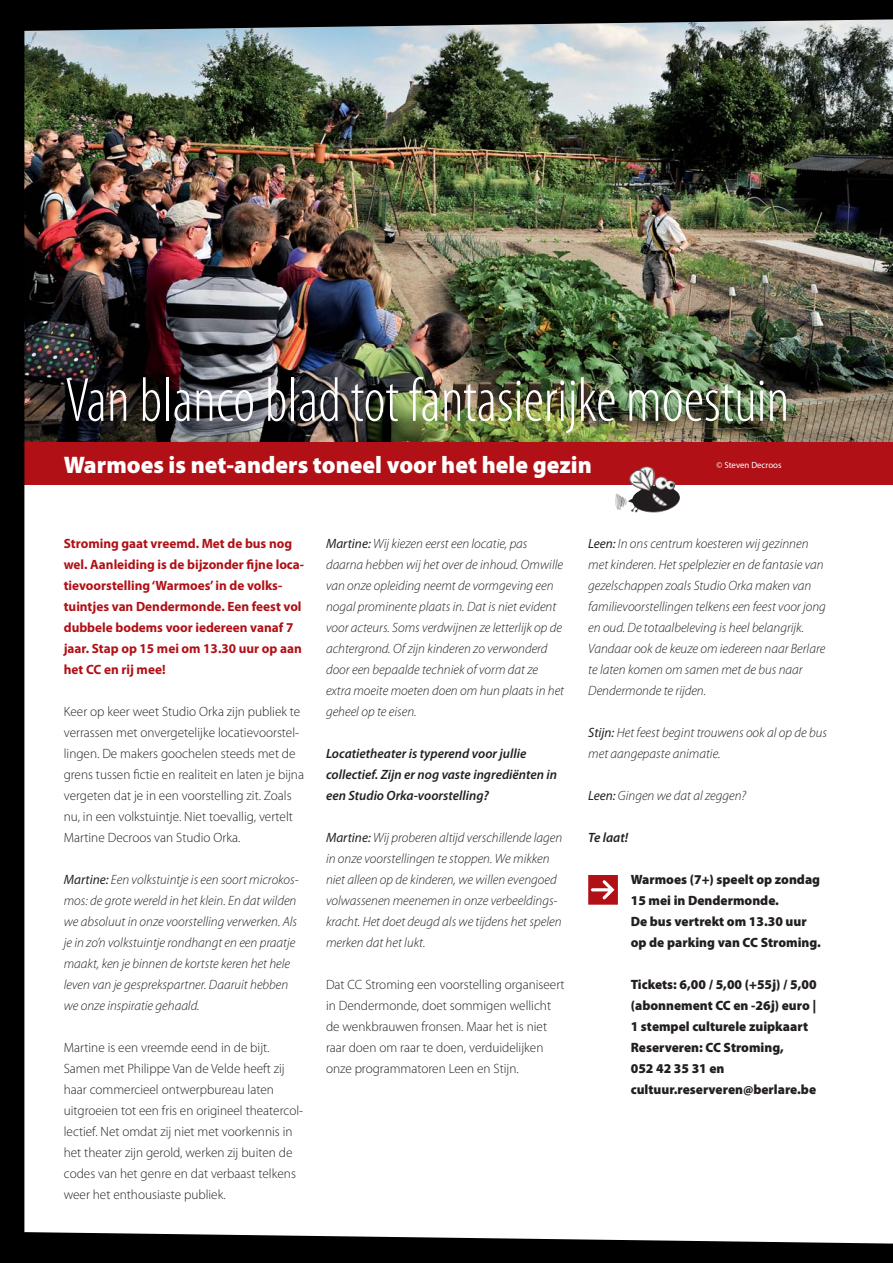
<style>
.page{position:relative;width:893px;height:1263px;background:#fff}
.page>*{position:absolute;margin:0;border:0;box-sizing:border-box;transform-origin:0 0}
.t1{font:300 condensed 63px "Myriad Pro";color:#fff}
.t2{font:900 24px "Myriad Pro";color:#fff}
.t3{font:italic 300 13.5px/21px "Myriad Pro";color:#231f20}
.t4{font:300 13.5px/21px "Myriad Pro";color:#231f20}
.t5{font:900 13.5px/21px "Myriad Pro";color:#231f20}
.t6{font:700 13.5px/21px "Myriad Pro";color:#b01016}
.t7{font:italic 600 13.5px/21px "Myriad Pro";color:#231f20}
.t8{font:9px "Myriad Pro";color:#fff}
.s1{font-weight:400}
</style>
<div class="page">
<img style="left:0;top:0;width:893px;height:1263px">
<h1 class="t1" style="left:65px;top:376px;width:726px">Van blanco blad tot fantasierijke moestuin</h1>
<h2 class="t2" style="left:64px;top:455px;width:529px">Warmoes is net-anders toneel voor het hele gezin</h2>
<p class="t8" style="left:716px;top:461px;width:67px">© Steven Decroos</p>
<p class="t6" style="left:64px;top:534px;width:242px">Stroming gaat vreemd. Met de bus nog wel. Aanleiding is de bijzonder fijne loca&shy;tievoorstelling ‘Warmoes’ in de volks&shy;tuintjes van Dendermonde. Een feest vol dubbele bodems voor iedereen vanaf 7 jaar. Stap op 15 mei om 13.30 uur op aan het CC en rij mee!</p>
<p class="t4" style="left:64px;top:702px;width:242px">Keer op keer weet Studio Orka zijn publiek te verrassen met onvergetelijke locatievoorstel&shy;lingen. De makers goochelen steeds met de grens tussen fictie en realiteit en laten je bijna vergeten dat je in een voorstelling zit. Zoals nu, in een volkstuintje. Niet toevallig, vertelt Martine Decroos van Studio Orka.</p>
<p class="t3" style="left:64px;top:870px;width:236px"><span class="s1">Martine:</span> Een volkstuintje is een soort microkos&shy;mos: de grote wereld in het klein. En dat wilden we absoluut in onze voorstelling verwerken. Als je in zo’n volkstuintje rondhangt en een praatje maakt, ken je binnen de kortste keren het hele leven van je gesprekspartner. Daaruit hebben we onze inspiratie gehaald.</p>
<p class="t4" style="left:64px;top:1038px;width:241px">Martine is een vreemde eend in de bijt.<br>Samen met Philippe Van de Velde heeft zij haar commercieel ontwerpbureau laten uitgroeien tot een fris en origineel theatercol&shy;lectief. Net omdat zij niet met voorkennis in het theater zijn gerold, werken zij buiten de codes van het genre en dat verbaast telkens weer het enthousiaste publiek.</p>
<p class="t3" style="left:326px;top:534px;width:240px"><span class="s1">Martine:</span> Wij kiezen eerst een locatie, pas daarna hebben wij het over de inhoud. Omwille van onze opleiding neemt de vormgeving een nogal prominente plaats in. Dat is niet evident voor acteurs. Soms verdwijnen ze letterlijk op de achtergrond. Of zijn kinderen zo verwonderd door een bepaalde techniek of vorm dat ze extra moeite moeten doen om hun plaats in het geheel op te eisen.</p>
<p class="t7" style="left:326px;top:744px;width:233px">Locatietheater is typerend voor jullie collectief. Zijn er nog vaste ingrediënten in een Studio Orka-voorstelling?</p>
<p class="t3" style="left:326px;top:828px;width:238px"><span class="s1">Martine:</span> Wij proberen altijd verschillende lagen in onze voorstellingen te stoppen. We mikken niet alleen op de kinderen, we willen evengoed volwassenen meenemen in onze verbeeldings&shy;kracht. Het doet deugd als we tijdens het spelen merken dat het lukt.</p>
<p class="t4" style="left:326px;top:975px;width:240px">Dat CC Stroming een voorstelling organiseert in Dendermonde, doet sommigen wellicht de wenkbrauwen fronsen. Maar het is niet raar doen om raar te doen, verduidelijken onze programmatoren Leen en Stijn.</p>
<p class="t3" style="left:588px;top:534px;width:239px"><span class="s1">Leen:</span> In ons centrum koesteren wij gezinnen met kinderen. Het spelplezier en de fantasie van gezelschappen zoals Studio Orka maken van familievoorstellingen telkens een feest voor jong en oud. De totaalbeleving is heel belangrijk.<br>Vandaar ook de keuze om iedereen naar Berlare te laten komen om samen met de bus naar Dendermonde te rijden.</p>
<p class="t3" style="left:588px;top:723px;width:240px"><span class="s1">Stijn:</span> Het feest begint trouwens ook al op de bus met aangepaste animatie.</p>
<p class="t3" style="left:588px;top:786px;width:159px"><span class="s1">Leen:</span> Gingen we dat al zeggen?</p>
<p class="t7" style="left:588px;top:828px;width:41px">Te laat!</p>
<p class="t5" style="left:631px;top:870px;width:192px">Warmoes (7+) speelt op zondag<br>15 mei in Dendermonde.<br>De bus vertrekt om 13.30 uur op de parking van CC Stroming.</p>
<p class="t5" style="left:631px;top:975px;width:187px">Tickets: 6,00 / 5,00 (+55j) / 5,00 (abonnement CC en -26j) euro |<br>1 stempel culturele zuipkaart<br>Reserveren: CC Stroming,<br>052 42 35 31 en cultuur.reserveren@berlare.be</p>
</div>
